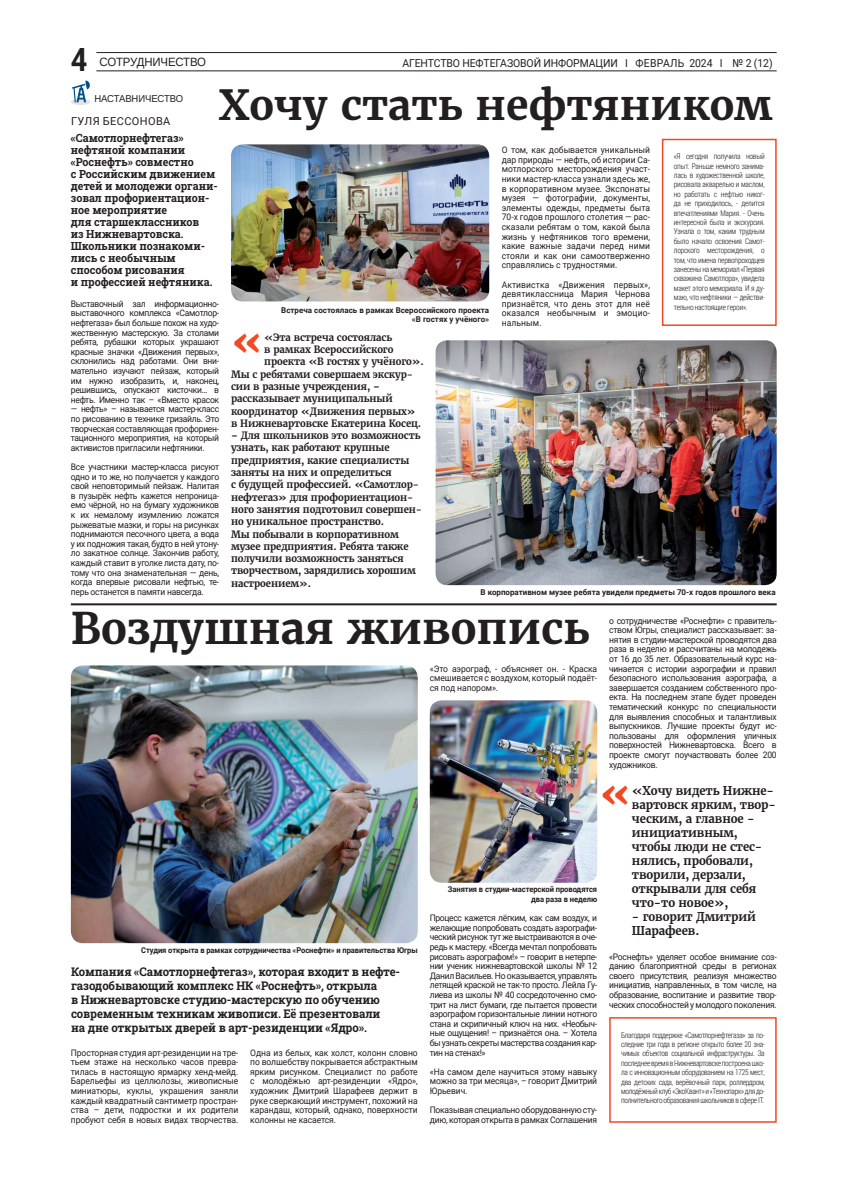
<style>
.page{position:relative;width:842px;height:1191px;background:#fff}
.page>*{position:absolute;margin:0;border:0;box-sizing:border-box;transform-origin:0 0}
.t1{font:700 43px "Merriweather";color:#231f20}
.t2{font:700 41px "Merriweather";color:#231f20}
.t3{font:800 36px "Merriweather";color:#f04923;scale:.9 1}
.t4{font:700 32px "Roboto";color:#231f20;scale:.9 1}
.t5{font:700 12px/14px "Roboto Slab";letter-spacing:-.01em;color:#231f20;scale:.95 1}
.t6{font:700 12px/14px "Merriweather";letter-spacing:-.01em;color:#231f20;scale:.95 1}
.t7{font:12px "Arimo";letter-spacing:-.01em;color:#231f20;scale:.95 1}
.t8{font:700 11.3px/12px "Roboto Slab";letter-spacing:-.005em;color:#231f20;scale:.95 1}
.t9{font:11px "Roboto";letter-spacing:-.01em;color:#231f20;scale:.95 1}
.t10{font:11px "Roboto";letter-spacing:.035em;color:#231f20}
.t11{font:700 10px/12.3px "Merriweather";letter-spacing:-.01em;color:#231f20;scale:.95 1}
.t12{font:10px "Arimo";letter-spacing:-.01em;color:#231f20;scale:.95 1}
.t13{font:9px/9.6px "Roboto";letter-spacing:-.03em;color:#231f20;text-align:justify;scale:.95 1}
.t14{font:300 8px/9.4px "Roboto Condensed";letter-spacing:-.04em;color:#231f20;text-align:justify;scale:.95 1}
.t15{font:700 8px/9px "Roboto";letter-spacing:-.01em;color:#231f20;text-align:right}
.t16{font:700 8px/9.6px "Roboto";letter-spacing:-.01em;color:#231f20;text-align:right;scale:.95 1}
</style>
<div class="page">
<hr style="left:96px;top:70px;width:681px;height:1px;background:#231f20">
<hr style="left:96px;top:52px;width:681px;height:1px;background:#231f20">
<svg style="left:71px;top:99px;width:19px;height:6px"></svg>
<svg style="left:72px;top:80px;width:18px;height:22px"></svg>
<hr style="left:71px;top:603px;width:706px;height:2px;background:#231f20">
<img style="left:436px;top:340px;width:341px;height:245px;border-radius:12px">
<img style="left:231px;top:144px;width:258px;height:157px;border-radius:12px">
<div style="left:662px;top:139px;width:115px;height:187px;border:2px solid #f04923"></div>
<img style="left:71px;top:665px;width:347px;height:278px;border-radius:12px">
<div style="left:609px;top:1017px;width:168px;height:106px;border:2px solid #f04923"></div>
<img style="left:430px;top:700px;width:167px;height:183px;border-radius:12px">
<h3 class="t4" style="left:71px;top:41px;width:20px">4</h3>
<p class="t9" style="left:402px;top:57px;width:391px">АГЕНТСТВО НЕФТЕГАЗОВОЙ ИНФОРМАЦИИ I ФЕВРАЛЬ 2024 I № 2 (12)</p>
<p class="t12" style="left:95px;top:93px;width:95px">НАСТАВНИЧЕСТВО</p>
<h3 class="t7" style="left:99px;top:55px;width:114px">СОТРУДНИЧЕСТВО</h3>
<h2 class="t2" style="left:219px;top:80px;width:554px">Хочу стать нефтяником</h2>
<p class="t10" style="left:71px;top:114px;width:101px">ГУЛЯ БЕССОНОВА</p>
<p class="t8" style="left:71px;top:132px;width:156px">«Самотлорнефтегаз» нефтяной компании «Роснефть» совместно<br>с Российским движением детей и молодежи органи&shy;зовал профориентацион&shy;ное мероприятие<br>для старшеклассников<br>из Нижневартовска.<br>Школьники познакоми&shy;лись с необычным способом рисования<br>и профессией нефтяника.</p>
<p class="t13" style="left:502px;top:145px;width:158px">О том, как добывается уникальный дар природы — нефть, об истории Са&shy;мотлорского месторождения участ&shy;ники мастер-класса узнали здесь же, в корпоративном музее. Экспонаты музея — фотографии, документы, элементы одежды, предметы быта 70-х годов прошлого столетия — рас&shy;сказали ребятам о том, какой была жизнь у нефтяников того времени, какие важные задачи перед ними стояли и как они самоотверженно справлялись с трудностями.</p>
<p class="t13" style="left:502px;top:280px;width:158px">Активистка «Движения первых», девятиклассница Мария Чернова признаётся, что день этот для неё оказался необычным и эмоцио&shy;нальным.</p>
<p class="t14" style="left:674px;top:151px;width:97px">«Я сегодня получила новый опыт. Раньше немного занима&shy;лась в художественной школе, рисовала акварелью и маслом, но работать с нефтью никог&shy;да не приходилось, - делится впечатлениями Мария. - Очень интересной была и экскурсия.<br>Узнала о том, каким трудным было начало освоения Самот&shy;лорского месторождения, о том, что имена первопроходцев занесены на мемориал «Первая скважина Самотлора», увидела макет этого мемориала. И я ду&shy;маю, что нефтяники — действи&shy;тельно настоящие герои».</p>
<p class="t13" style="left:71px;top:299px;width:158px">Выставочный зал информационно&shy;выставочного комплекса «Самотлор&shy;нефтегаза» был больше похож на худо&shy;жественную мастерскую. За столами ребята, рубашки которых украшают красные значки «Движения первых», склонились над работами. Они вни&shy;мательно изучают пейзаж, который им нужно изобразить, и, наконец, решившись, опускают кисточки… в нефть. Именно так – «Вместо красок</p>
<p class="t13" style="left:71px;top:404px;width:158px">— нефть» – называется мастер-класс по рисованию в технике гризайль. Это творческая составляющая профориен&shy;тационного мероприятия, на который активистов пригласили нефтяники.</p>
<p class="t13" style="left:71px;top:462px;width:158px">Все участники мастер-класса рисуют одно и то же, но получается у каждого свой неповторимый пейзаж. Налитая в пузырёк нефть кажется непроница&shy;емо чёрной, но на бумагу художников к их немалому изумлению ложатся рыжеватые мазки, и горы на рисунках поднимаются песочного цвета, а вода у их подножия такая, будто в ней утону&shy;ло закатное солнце. Закончив работу, каждый ставит в уголке листа дату, по&shy;тому что она знаменательная — день, когда впервые рисовали нефтью, те&shy;перь останется в памяти навсегда.</p>
<p class="t15" style="left:281px;top:306px;width:209px">Встреча состоялась в рамках Всероссийского проекта «В гостях у учёного»</p>
<p class="t11" style="left:264px;top:331px;width:136px">«Эта встреча состоялась</p>
<p class="t11" style="left:264px;top:343px;width:138px">в рамках Всероссийского</p>
<p class="t11" style="left:264px;top:356px;width:169px">проекта «В гостях у учёного».</p>
<p class="t11" style="left:231px;top:368px;width:193px">Мы с ребятами совершаем экскур-</p>
<p class="t11" style="left:231px;top:380px;width:158px">сии в разные учреждения, –</p>
<p class="t11" style="left:231px;top:393px;width:172px">рассказывает муниципальный</p>
<p class="t11" style="left:231px;top:405px;width:196px">координатор «Движения первых»</p>
<p class="t11" style="left:231px;top:417px;width:202px">в Нижневартовске Екатерина Косец.</p>
<p class="t11" style="left:231px;top:429px;width:203px">– Для школьников это возможность узнать, как работают крупные предприятия, какие специалисты заняты на них и определиться<br>с будущей профессией. «Самотлор&shy;нефтегаз» для профориентацион&shy;ного занятия подготовил совершен&shy;но уникальное пространство.<br>Мы побывали в корпоративном музее предприятия. Ребята также получили возможность заняться творчеством, зарядились хорошим настроением».</p>
<h3 class="t3" style="left:231px;top:318px;width:36px">«</h3>
<p class="t15" style="left:481px;top:588px;width:297px">В корпоративном музее ребята увидели предметы 70-х годов прошлого века</p>
<h1 class="t1" style="left:71px;top:602px;width:520px">Воздушная живопись</h1>
<p class="t13" style="left:609px;top:616px;width:178px">о сотрудничестве «Роснефти» с правитель&shy;ством Югры, специалист рассказывает: за&shy;нятия в студии-мастерской проводятся два раза в неделю и рассчитаны на молодежь от 16 до 35 лет. Образовательный курс на&shy;чинается с истории аэрографии и правил безопасного использования аэрографа, а завершается созданием собственного про&shy;екта. На последнем этапе будет проведен тематический конкурс по специальности для выявления способных и талантливых выпускников. Лучшие проекты будут ис&shy;пользованы для оформления уличных поверхностей Нижневартовска. Всего в проекте смогут поучаствовать более 200 художников.</p>
<h3 class="t6" style="left:632px;top:784px;width:153px">«Хочу видеть Нижне&shy;вартовск ярким, твор&shy;ческим, а главное - инициативным, чтобы люди не стес&shy;нялись, пробовали, творили, дерзали, открывали для себя что-то новое»,</h3>
<h3 class="t6" style="left:632px;top:910px;width:132px">- говорит Дмитрий<br>Шарафеев.</h3>
<p class="t13" style="left:609px;top:952px;width:178px">«Роснефть» уделяет особое внимание соз&shy;данию благоприятной среды в регионах своего присутствия, реализуя множество инициатив, направленных, в том числе, на образование, воспитание и развитие твор&shy;ческих способностей у молодого поколения.</p>
<p class="t14" style="left:621px;top:1030px;width:153px">Благодаря поддержке «Самотлорнефтегаза» за по&shy;следние три года в регионе открыто более 20 зна&shy;чимых объектов социальной инфраструктуры. За последнее время вНижневартовске построена шко&shy;ла с инновационным оборудованием на 1725 мест, два детских сада, верёвочный парк, роллердром, молодёжныйклуб «ЭкоКвант» и «Технопарк» длядо&shy;полнительного образования школьников в сфере IT.</p>
<p class="t13" style="left:430px;top:664px;width:178px">«Это аэрограф, - объясняет он. - Краска смешивается с воздухом, который подаёт&shy;ся под напором».</p>
<h3 class="t3" style="left:599px;top:771px;width:36px">«</h3>
<p class="t16" style="left:448px;top:885px;width:159px">Занятия в студии-мастерской проводятся два раза в неделю</p>
<p class="t13" style="left:430px;top:913px;width:178px">Процесс кажется лёгким, как сам воздух, и желающие попробовать создать аэрографи&shy;ческий рисунок тут же выстраиваются в оче&shy;редь к мастеру. «Всегда мечтал попробовать рисовать аэрографом!» – говорит в нетерпе&shy;нии ученик нижневартовской школы № 12<br>Данил Васильев. Но оказывается, управлять летящей краской не так-то просто. Лейла Гу&shy;лиева из школы № 40 сосредоточенно смо&shy;трит на лист бумаги, где пытается провести аэрографом горизонтальные линии нотного стана и скрипичный ключ на них. «Необыч&shy;ные ощущения! – признаётся она. – Хотела бы узнать секреты мастерства создания кар&shy;тин на стенах!»</p>
<p class="t13" style="left:430px;top:1067px;width:178px">«На самом деле научиться этому навыку можно за три месяца», – говорит Дмитрий Юрьевич.</p>
<p class="t13" style="left:430px;top:1105px;width:178px">Показывая специально оборудованную сту&shy;дию, которая открыта в рамках Соглашения</p>
<p class="t16" style="left:141px;top:946px;width:293px">Студия открыта в рамках сотрудничества «Роснефти» и правительства Югры</p>
<p class="t5" style="left:71px;top:965px;width:348px">Компания «Самотлорнефтегаз», которая входит в нефте&shy;газодобывающий комплекс НК «Роснефть», открыла<br>в Нижневартовске студию-мастерскую по обучению современным техникам живописи. Её презентовали<br>на дне открытых дверей в арт-резиденции «Ядро».</p>
<p class="t13" style="left:71px;top:1048px;width:178px">Просторная студия арт-резиденции на тре&shy;тьем этаже на несколько часов превра&shy;тилась в настоящую ярмарку хенд-мейд.<br>Барельефы из целлюлозы, живописные миниатюры, куклы, украшения заняли каждый квадратный сантиметр простран&shy;ства – дети, подростки и их родители пробуют себя в новых видах творчества.</p>
<p class="t13" style="left:250px;top:1048px;width:178px">Одна из белых, как холст, колонн словно по волшебству покрывается абстрактным ярким рисунком. Специалист по работе с молодёжью арт-резиденции «Ядро», художник Дмитрий Шарафеев держит в руке сверкающий инструмент, похожий на карандаш, который, однако, поверхности колонны не касается.</p>
</div>
